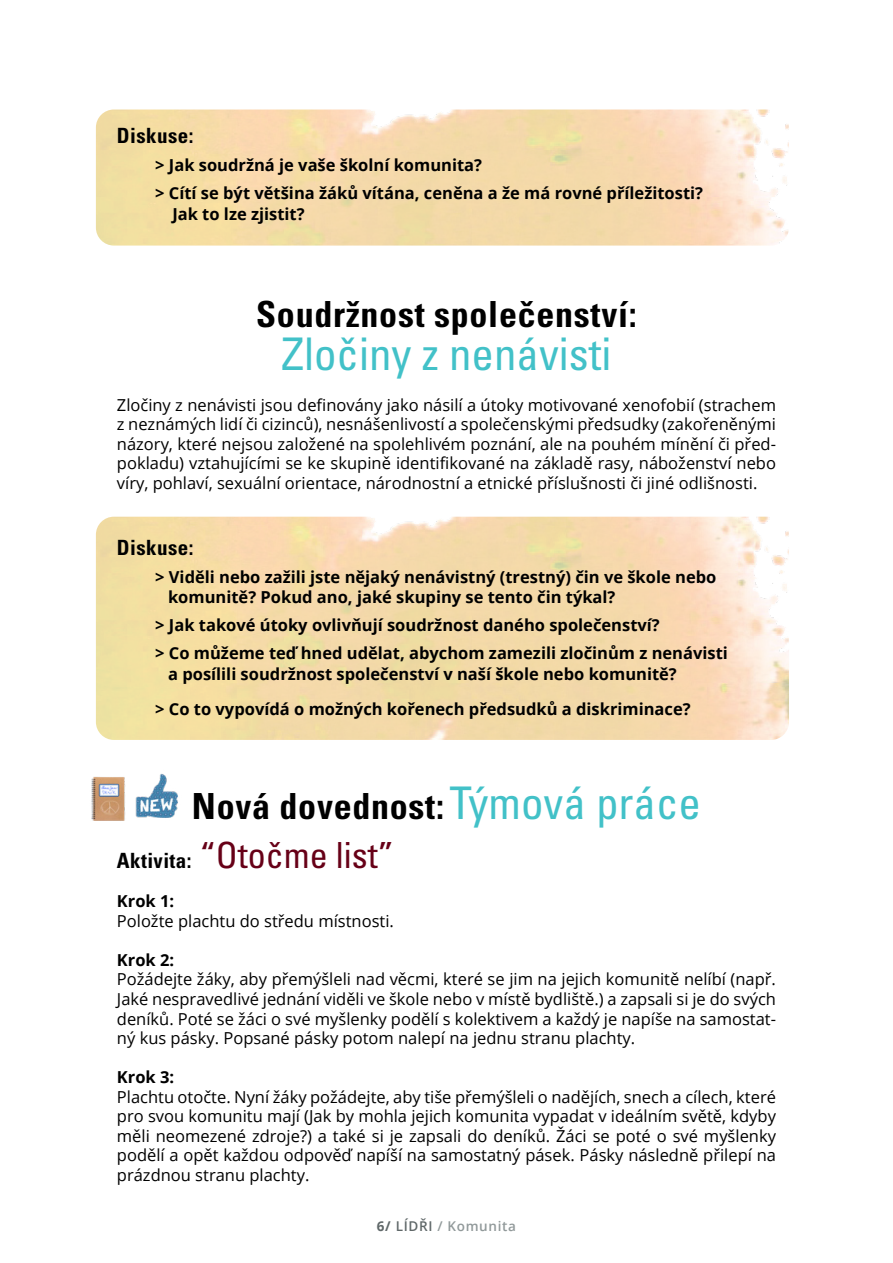
<style>
.page{position:relative;width:893px;height:1263px;background:#fff}
.page>*{position:absolute;margin:0;border:0;box-sizing:border-box;transform-origin:0 0}
.t1{font:condensed 45px "Univers CE";color:#42c1c8}
.t2{font:700 condensed 36px/49.5px "Univers CE";letter-spacing:.02em;color:#000}
.t3{font:700 condensed 21px "Univers CE";letter-spacing:.02em;color:#000}
.t4{font:16.5px/19.5px "Open Sans";color:#000;text-align:justify}
.t5{font:700 16.5px/28px "Open Sans";color:#000}
.t6{font:600 13.5px "Open Sans";letter-spacing:.05em;color:#91999a}
.s1{font-weight:400;font-size:45px;color:#42c1c8}
.s2{font-size:21px}
.s3{font-weight:400;color:#670017}
.s4{font-weight:700;color:#606869}
.s5{color:#606869}
</style>
<div class="page">
<img style="left:96px;top:109px;width:693px;height:137px">
<img style="left:96px;top:517px;width:693px;height:223px">
<img style="left:135px;top:773px;width:43px;height:45px">
<img style="left:91px;top:776px;width:34px;height:45px">
<p class="t3" style="left:117px;top:124px;width:78px">Diskuse:</p>
<p class="t5" style="left:155px;top:151px;width:549px">&gt; Jak soudržná je vaše školní komunita?<br>&gt; Cítí se být většina žáků vítána, ceněna a že má rovné příležitosti?</p>
<p class="t5" style="left:172px;top:199px;width:134px">Jak to lze zjistit?</p>
<h2 class="t2" style="left:256px;top:290px;width:382px">Soudržnost společenství:</h2>
<h1 class="t1" style="left:282px;top:329px;width:331px">Zločiny z nenávisti</h1>
<p class="t4" style="left:117px;top:395px;width:661px">Zločiny z nenávisti jsou definovány jako násilí a útoky motivované xenofobií (strachem z neznámých lidí či cizinců), nesnášenlivostí a společenskými předsudky (zakořeněnými názory, které nejsou založené na spolehlivém poznání, ale na pouhém mínění či před&shy;pokladu) vztahujícími se ke skupině identifikované na základě rasy, náboženství nebo víry, pohlaví, sexuální orientace, národnostní a etnické příslušnosti či jiné odlišnosti.</p>
<p class="t3" style="left:117px;top:536px;width:78px">Diskuse:</p>
<p class="t5" style="left:168px;top:566px;width:550px;line-height:20.5px;text-indent:-13px">&gt; Viděli nebo zažili jste nějaký nenávistný (trestný) čin ve škole nebo komunitě? Pokud ano, jaké skupiny se tento čin týkal?</p>
<p class="t5" style="left:155px;top:611px;width:574px">&gt; Jak takové útoky ovlivňují soudržnost daného společenství?<br>&gt; Co můžeme teď hned udělat, abychom zamezili zločinům z nenávisti</p>
<p class="t5" style="left:155px;top:656px;width:537px;line-height:35.5px;text-align:center">a posílili soudržnost společenství v naší škole nebo komunitě?<br>&gt; Co to vypovídá o možných kořenech předsudků a diskriminace?</p>
<h2 class="t2" style="left:117px;top:782px;width:586px;text-indent:75px">Nová dovednost:<span class="s1">Týmová práce<br></span><span class="s2">Aktivita:</span> <span class="s3">“Otočme list”</span></h2>
<p class="t5" style="left:117px;top:887px;width:59px">Krok 1:</p>
<p class="t4" style="left:117px;top:911px;width:278px">Položte plachtu do středu místnosti.</p>
<p class="t5" style="left:117px;top:945px;width:59px">Krok 2:</p>
<p class="t4" style="left:117px;top:969px;width:661px">Požádejte žáky, aby přemýšleli nad věcmi, které se jim na jejich komunitě nelíbí (např.<br>Jaké nespravedlivé jednání viděli ve škole nebo v místě bydliště.) a zapsali si je do svých deníků. Poté se žáci o své myšlenky podělí s kolektivem a každý je napíše na samostat&shy;ný kus pásky. Popsané pásky potom nalepí na jednu stranu plachty.</p>
<p class="t5" style="left:117px;top:1062px;width:59px">Krok 3:</p>
<p class="t4" style="left:117px;top:1086px;width:661px">Plachtu otočte. Nyní žáky požádejte, aby tiše přemýšleli o nadějích, snech a cílech, které pro svou komunitu mají (Jak by mohla jejich komunita vypadat v ideálním světě, kdyby měli neomezené zdroje?) a také si je zapsali do deníků. Žáci se poté o své myšlenky podělí a opět každou odpověď napíší na samostatný pásek. Pásky následně přilepí na prázdnou stranu plachty.</p>
<p class="t6" style="left:377px;top:1216px;width:141px"><span class="s4">6/</span> <span class="s5">LÍDŘI</span> / Komunita</p>
</div>
